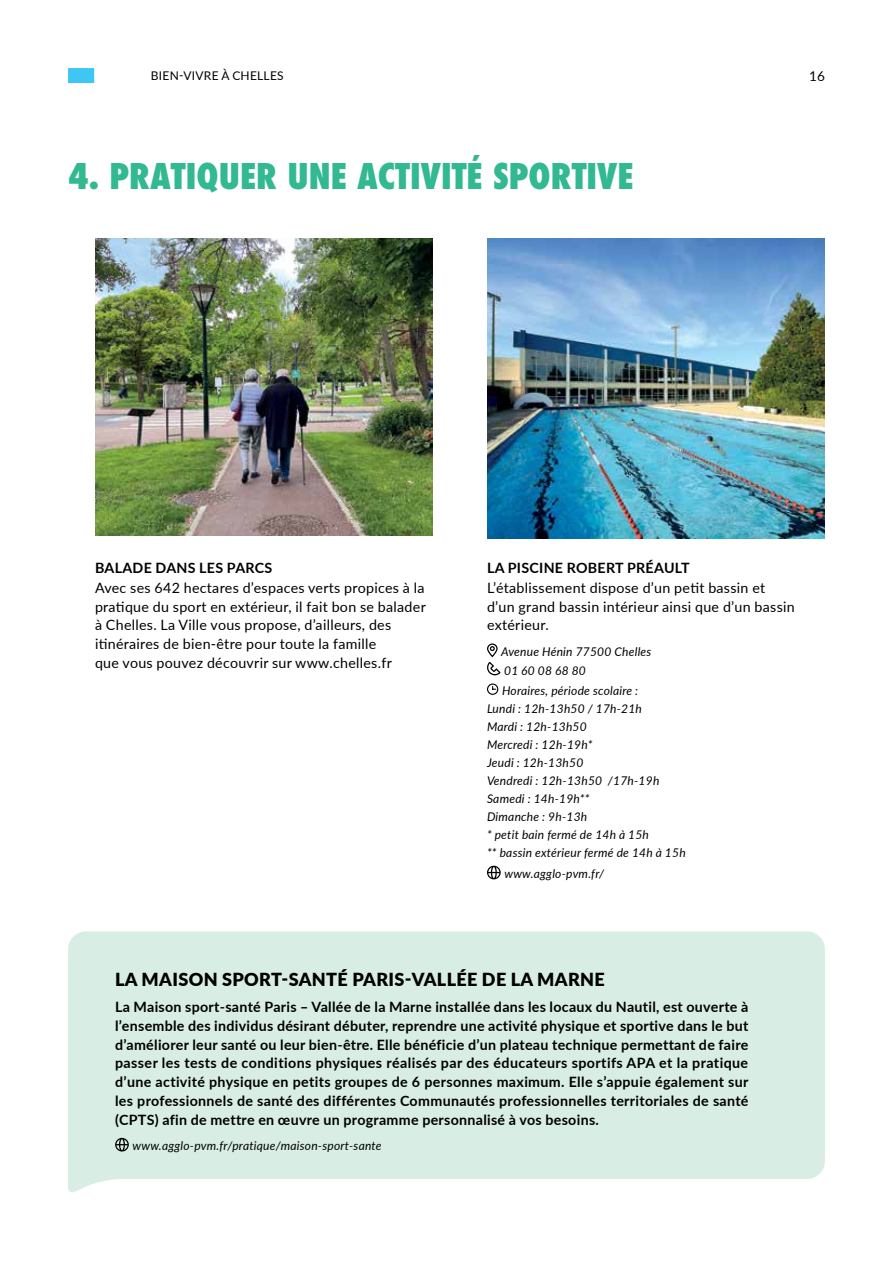
<style>
.page{position:relative;width:893px;height:1263px;background:#fff}
.page>*{position:absolute;margin:0;border:0;box-sizing:border-box;transform-origin:0 0}
.t1{font:800 condensed 34.5px "Futura";color:#32b992}
.t2{font:900 18px "Lato";letter-spacing:.02em;color:#000}
.t3{font:700 14.25px/18.8px "Lato";letter-spacing:.02em;color:#000;text-align:justify}
.t4{font:14.25px/18.8px "Lato";letter-spacing:.02em;color:#000}
.t5{font:13.5px "Lato";color:#000}
.t6{font:italic 12px/18px "Lato";letter-spacing:.02em;color:#000}
.t7{font:12px "Lato";letter-spacing:.02em;color:#000}
</style>
<div class="page">
<img style="left:95px;top:239px;width:338px;height:296px">
<img style="left:487px;top:239px;width:338px;height:299px">
<svg style="left:487px;top:643px;width:13px;height:32px"></svg>
<div style="left:487px;top:683px;width:11px;height:12px;border:1px solid #000;border-radius:50%"></div>
<svg style="left:492px;top:686px;width:4px;height:4px"></svg>
<svg style="left:487px;top:866px;width:14px;height:13px"></svg>
<div style="left:68px;top:931px;width:757px;height:262px;background:#d8eee4"></div>
<svg style="left:115px;top:1138px;width:14px;height:13px"></svg>
<div style="left:68px;top:68px;width:26px;height:15px;background:#3ec7f4"></div>
<p class="t7" style="left:151px;top:67px;width:134px">BIEN-VIVRE À CHELLES</p>
<p class="t5" style="left:809px;top:66px;width:17px">16</p>
<h1 class="t1" style="left:68px;top:152px;width:567px">4. PRATIQUER UNE ACTIVITÉ SPORTIVE</h1>
<p class="t3" style="left:95px;top:557px;width:179px">BALADE DANS LES PARCS</p>
<p class="t4" style="left:95px;top:578px;width:332px">Avec ses 642 hectares d’espaces verts propices à la pratique du sport en extérieur, il fait bon se balader à Chelles. La Ville vous propose, d’ailleurs, des itinéraires de bien-être pour toute la famille<br>que vous pouvez découvrir sur www.chelles.fr</p>
<p class="t3" style="left:487px;top:557px;width:204px">LA PISCINE ROBERT PRÉAULT</p>
<p class="t4" style="left:487px;top:578px;width:309px">L’établissement dispose d’un petit bassin et d’un grand bassin intérieur ainsi que d’un bassin extérieur.</p>
<p class="t6" style="left:501px;top:641px;width:152px;line-height:19.5px">Avenue Hénin 77500 Chelles<br>01 60 08 68 80<br>Horaires, période scolaire :</p>
<p class="t6" style="left:487px;top:699px;width:200px">Lundi : 12h-13h50 / 17h-21h<br>Mardi : 12h-13h50<br>Mercredi : 12h-19h*<br>Jeudi : 12h-13h50<br>Vendredi : 12h-13h50 /17h-19h<br>Samedi : 14h-19h**<br>Dimanche : 9h-13h<br>* petit bain fermé de 14h à 15h<br>** bassin extérieur fermé de 14h à 15h</p>
<p class="t6" style="left:504px;top:864px;width:101px">www.agglo-pvm.fr/</p>
<p class="t2" style="left:115px;top:966px;width:491px">LA MAISON SPORT-SANTÉ PARIS-VALLÉE DE LA MARNE</p>
<p class="t3" style="left:115px;top:997px;width:635px">La Maison sport-santé Paris – Vallée de la Marne installée dans les locaux du Nautil, est ouverte à l’ensemble des individus désirant débuter, reprendre une activité physique et sportive dans le but d’améliorer leur santé ou leur bien-être. Elle bénéficie d’un plateau technique permettant de faire passer les tests de conditions physiques réalisés par des éducateurs sportifs APA et la pratique d’une activité physique en petits groupes de 6 personnes maximum. Elle s’appuie également sur les professionnels de santé des différentes Communautés professionnelles territoriales de santé (CPTS) afin de mettre en œuvre un programme personnalisé à vos besoins.</p>
<p class="t6" style="left:133px;top:1136px;width:251px">www.agglo-pvm.fr/pratique/maison-sport-sante</p>
</div>
